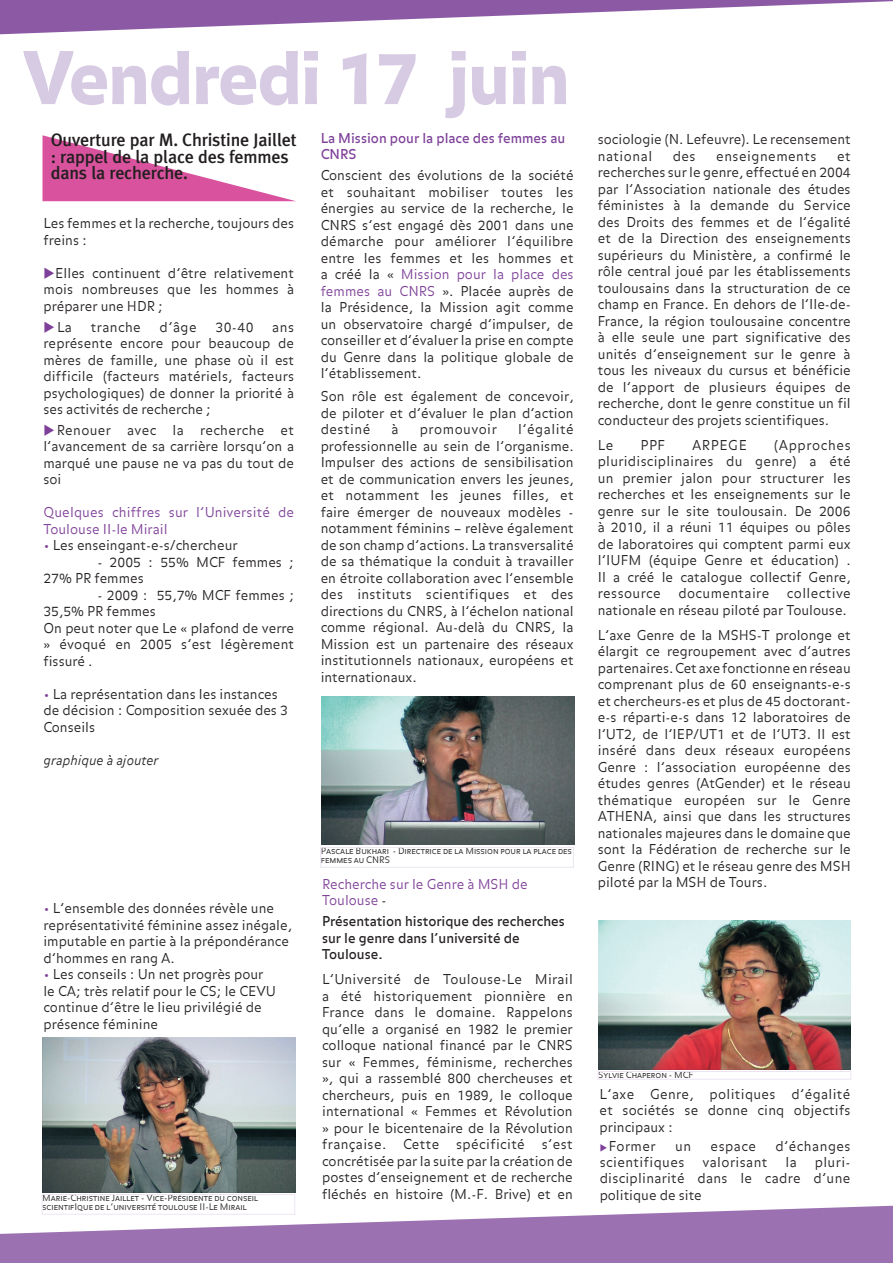
<style>
.page{position:relative;width:893px;height:1263px;background:#fff}
.page>*{position:absolute;margin:0;border:0;box-sizing:border-box;transform-origin:0 0}
.t1{font:900 72px "Balance";letter-spacing:-.015em;color:#d7cae3}
.t2{font:500 18px/16.5px "Meta Plus";letter-spacing:-.01em;color:#231f20}
.t3{font:300 13.5px/16.5px "Balance";color:#231f20;text-align:justify}
.t4{font:300 13.5px/16.5px "Balance";color:#7e4098}
.t5{font:13.5px/16.5px "Balance";color:#231f20}
.t6{font:300 13.5px "Balance";letter-spacing:.03em;color:#231f20}
.t7{font:13.5px/16.5px "Balance";color:#7e4098}
.t8{font:300 13.5px "Balance";letter-spacing:.035em;color:#231f20}
.t9{font:italic 300 13.5px "Balance";color:#231f20}
.t10{font:9px/9px "Balance Light Caps";color:#231f20}
.s1{color:#7e4098}
.s2{color:#231f20}
</style>
<div class="page">
<img style="left:43px;top:1038px;width:252px;height:154px">
<img style="left:321px;top:697px;width:253px;height:148px">
<img style="left:598px;top:920px;width:253px;height:149px">
<svg style="left:43px;top:135px;width:252px;height:66px"></svg>
<div style="left:42px;top:1194px;width:253px;height:20px;border:1px solid #ece5f1"></div>
<div style="left:320px;top:847px;width:253px;height:20px;border:1px solid #ece5f1"></div>
<div style="left:598px;top:1071px;width:253px;height:8px;border:1px solid #ece5f1"></div>
<svg style="left:0;top:0;width:893px;height:34px"></svg>
<svg style="left:0;top:1206px;width:893px;height:57px;fill:#9b71b1"></svg>
<h1 class="t1" style="left:23px;top:36px;width:548px">Vendredi 17 juin</h1>
<h2 class="t2" style="left:51px;top:132px;width:248px">Ouverture par M. Christine Jaillet : rappel de la place des femmes dans la recherche.</h2>
<p class="t3" style="left:43px;top:216px;width:252px">Les femmes et la recherche, toujours des freins :</p>
<p class="t3" style="left:43px;top:266px;width:252px"><span class="s1">◆</span>Elles continuent d’être relativement mois nombreuses que les hommes à préparer une HDR ;</p>
<p class="t3" style="left:43px;top:319px;width:30px"><span class="s1">◆</span>La</p>
<p class="t6" style="left:91px;top:319px;width:52px">tranche</p>
<p class="t3" style="left:160px;top:319px;width:39px">d’âge</p>
<p class="t3" style="left:215px;top:319px;width:40px">30-40</p>
<p class="t3" style="left:43px;top:319px;width:252px;text-indent:229px">ans représente encore pour beaucoup de mères de famille, une phase où il est difficile (facteurs matériels, facteurs psychologiques) de donner la priorité à ses activités de recherche ;</p>
<p class="t3" style="left:43px;top:423px;width:252px"><span class="s1">◆</span>Renouer avec la recherche et l’avancement de sa carrière lorsqu’on a marqué une pause ne va pas du tout de soi</p>
<p class="t4" style="left:43px;top:505px;width:252px">Quelques chiffres sur l’Université de<br>Toulouse II-le Mirail</p>
<p class="t3" style="left:43px;top:538px;width:196px"><span class="s1">•</span> Les enseingant-e-s/chercheur</p>
<p class="t3" style="left:43px;top:555px;width:252px;text-indent:54px">- 2005 : 55% MCF femmes ;<br>27% PR femmes</p>
<p class="t3" style="left:43px;top:588px;width:252px;text-align:left;text-indent:54px">- 2009 : 55,7% MCF femmes ;<br>35,5% PR femmes<br>On peut noter que Le « plafond de verre » évoqué en 2005 s’est légèrement fissuré .</p>
<p class="t3" style="left:43px;top:687px;width:246px;text-align:left"><span class="s1">•</span> La représentation dans les instances de décision : Composition sexuée des 3<br>Conseils</p>
<p class="t9" style="left:43px;top:752px;width:117px">graphique à ajouter</p>
<p class="t7" style="left:321px;top:131px;width:246px">La Mission pour la place des femmes au<br>CNRS</p>
<p class="t3" style="left:321px;top:168px;width:255px">Conscient des évolutions de la société et souhaitant mobiliser toutes les énergies au service de la recherche, le CNRS s’est engagé dès 2001 dans une démarche pour améliorer l’équilibre entre les femmes et les hommes et a créé la « <span class="s1">Mission pour la place des femmes au CNRS</span> ». Placée auprès de la Présidence, la Mission agit comme un observatoire chargé d’impulser, de conseiller et d’évaluer la prise en compte du Genre dans la politique globale de l’établissement.</p>
<p class="t3" style="left:321px;top:389px;width:254px">Son rôle est également de concevoir, de piloter et d’évaluer le plan d’action destiné</p>
<p class="t3" style="left:321px;top:422px;width:255px;text-indent:197px">l’égalité professionnelle au sein de l’organisme.<br>Impulser des actions de sensibilisation et de communication envers les jeunes, et notamment les jeunes filles, et faire émerger de nouveaux modèles - notamment féminins – relève également de son champ d’actions. La transversalité de sa thématique la conduit à travailler en étroite collaboration avec l’ensemble des instituts scientifiques et des directions du CNRS, à l’échelon national comme régional. Au-delà du CNRS, la Mission est un partenaire des réseaux institutionnels nationaux, européens et internationaux.</p>
<p class="t3" style="left:392px;top:422px;width:9px">à</p>
<p class="t8" style="left:420px;top:421px;width:78px">promouvoir</p>
<p class="t3" style="left:43px;top:901px;width:250px;text-align:left"><span class="s1">•</span> L’ensemble des données révèle une représentativité féminine assez inégale, imputable en partie à la prépondérance d’hommes en rang A.</p>
<p class="t3" style="left:43px;top:967px;width:234px;text-align:left"><span class="s1">•</span> Les conseils : Un net progrès pour le CA; très relatif pour le CS; le CEVU continue d’être le lieu privilégié de présence féminine</p>
<p class="t10" style="left:42px;top:1194px;width:217px">Marie-Christine Jaillet - Vice-Présidente du conseil scientifIque de l’université toulouse II-Le Mirail</p>
<p class="t10" style="left:321px;top:847px;width:253px">Pascale Bukhari - Directrice de la Mission pour la place des femmes au CNRS</p>
<p class="t4" style="left:322px;top:877px;width:207px">Recherche sur le Genre à MSH de<br>Toulouse <span class="s2">-</span></p>
<p class="t5" style="left:322px;top:914px;width:244px">Présentation historique des recherches sur le genre dans l’université de<br>Toulouse.</p>
<p class="t3" style="left:322px;top:972px;width:252px">L’Université de Toulouse-Le Mirail a été historiquement pionnière en France dans le domaine. Rappelons qu’elle a organisé en 1982 le premier colloque national financé par le CNRS sur « Femmes, féminisme, recherches », qui a rassemblé 800 chercheuses et chercheurs, puis en 1989, le colloque international « Femmes et Révolution » pour le bicentenaire de la Révolution française. Cette spécificité s’est concrétisée par la suite par la création de postes d’enseignement et de recherche fléchés en histoire (M.-F. Brive) et en</p>
<p class="t3" style="left:598px;top:132px;width:255px">sociologie (N. Lefeuvre). Le recensement national</p>
<p class="t3" style="left:673px;top:148px;width:24px">des</p>
<p class="t8" style="left:716px;top:148px;width:102px">enseignements</p>
<p class="t3" style="left:598px;top:148px;width:255px;text-indent:239px">et recherches sur le genre, effectué en 2004 par l’Association nationale des études féministes à la demande du Service des Droits des femmes et de l’égalité et de la Direction des enseignements supérieurs du Ministère, a confirmé le rôle central joué par les établissements toulousains dans la structuration de ce champ en France. En dehors de l’Ile-de-France, la région toulousaine concentre à elle seule une part significative des unités d’enseignement sur le genre à tous les niveaux du cursus et bénéficie de l’apport de plusieurs équipes de recherche, dont le genre constitue un fil conducteur des projets scientifiques.</p>
<p class="t3" style="left:598px;top:437px;width:17px">Le</p>
<p class="t3" style="left:640px;top:437px;width:26px">PPF</p>
<p class="t3" style="left:692px;top:437px;width:56px">ARPEGE</p>
<p class="t3" style="left:598px;top:437px;width:255px;text-indent:176px">(Approches pluridisciplinaires du genre) a été un premier jalon pour structurer les recherches et les enseignements sur le genre sur le site toulousain. De 2006 à 2010, il a réuni 11 équipes ou pôles de laboratoires qui comptent parmi eux l’IUFM (équipe Genre et éducation) .<br>Il a créé le catalogue collectif Genre, ressource</p>
<p class="t3" style="left:598px;top:586px;width:255px;text-align:right">collective<br>nationale en réseau piloté par Toulouse.</p>
<p class="t3" style="left:598px;top:627px;width:255px">L’axe Genre de la MSHS-T prolonge et élargit ce regroupement avec d’autres partenaires. Cet axe fonctionne en réseau comprenant plus de 60 enseignants-e-s et chercheurs-es et plus de 45 doctorant&shy;e-s réparti-e-s dans 12 laboratoires de l’UT2, de l’IEP/UT1 et de l’UT3. Il est inséré dans deux réseaux européens Genre : l’association européenne des études genres (AtGender) et le réseau thématique européen sur le Genre ATHENA, ainsi que dans les structures nationales majeures dans le domaine que sont la Fédération de recherche sur le Genre (RING) et le réseau genre des MSH piloté par la MSH de Tours.</p>
<p class="t6" style="left:678px;top:585px;width:93px">documentaire</p>
<p class="t10" style="left:598px;top:1071px;width:97px">Sylvie Chaperon - MCF</p>
<p class="t3" style="left:600px;top:1086px;width:252px">L’axe Genre, politiques d’égalité et sociétés se donne cinq objectifs principaux :</p>
<p class="t3" style="left:600px;top:1138px;width:58px"><span class="s1">◆</span> Former</p>
<p class="t3" style="left:675px;top:1138px;width:18px">un</p>
<p class="t3" style="left:711px;top:1138px;width:47px">espace</p>
<p class="t8" style="left:775px;top:1138px;width:77px">d’échanges</p>
<p class="t6" style="left:600px;top:1154px;width:86px">scientifiques</p>
<p class="t6" style="left:702px;top:1154px;width:67px">valorisant</p>
<p class="t3" style="left:785px;top:1155px;width:13px">la</p>
<p class="t3" style="left:600px;top:1155px;width:252px;text-indent:215px">pluri&shy;disciplinarité dans le cadre d’une politique de site</p>
</div>
